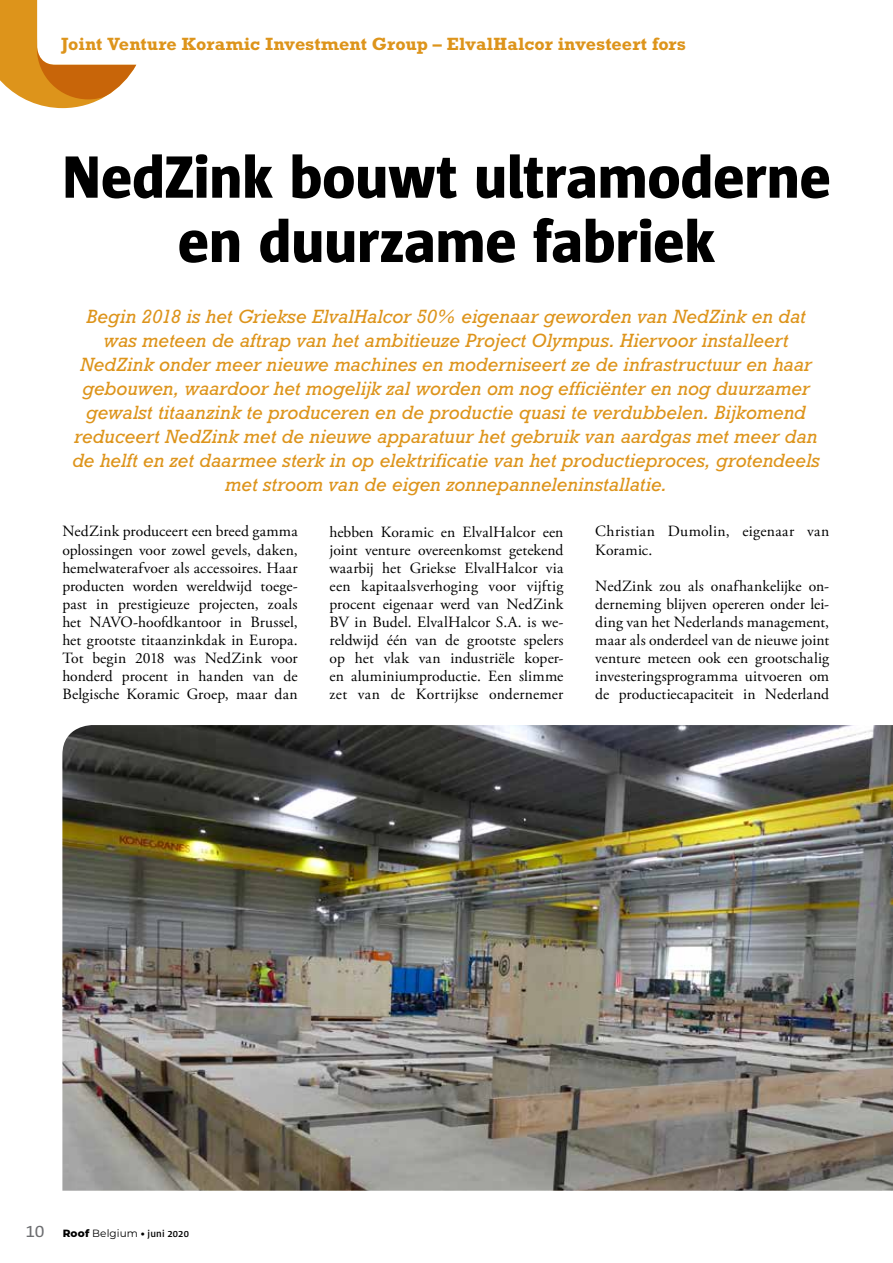
<style>
.page{position:relative;width:893px;height:1263px;background:#fff}
.page>*{position:absolute;margin:0;border:0;box-sizing:border-box;transform-origin:0 0}
.t1{font:800 61.05px/64.3px "Sun";letter-spacing:-.01em;color:#000;text-align:center}
.t2{font:italic 19.5px/24px "Rockwell Std";letter-spacing:-.005em;color:#dd941b;text-align:center}
.t3{font:700 18px "Rockwell Std";color:#dd941b}
.t4{font:15.6px/18px "Adobe Garamond Pro";letter-spacing:.01em;color:#000;text-align:justify}
.t5{font:600 10.5px "Sun";letter-spacing:.01em;color:#000}
.s1{font-weight:400;font-size:19.5px;color:#6d6e71}
.s2{font-family:"Montserrat";font-weight:800}
.s3{font-family:"Montserrat";font-weight:400}
</style>
<div class="page">
<svg style="left:0;top:0;width:136px;height:108px"></svg>
<img style="left:62px;top:725px;width:831px;height:466px">
<p class="t3" style="left:61px;top:33px;width:626px">Joint Venture Koramic Investment Group – ElvalHalcor investeert fors</p>
<h1 class="t1" style="left:62px;top:145px;width:771px">NedZink bouwt ultramoderne en duurzame fabriek</h1>
<p class="t2" style="left:72px;top:304px;width:749px">Begin 2018 is het Griekse ElvalHalcor 50% eigenaar geworden van NedZink en dat was meteen de aftrap van het ambitieuze Project Olympus. Hiervoor installeert NedZink onder meer nieuwe machines en moderniseert ze de infrastructuur en haar gebouwen, waardoor het mogelijk zal worden om nog efficiënter en nog duurzamer gewalst titaanzink te produceren en de productie quasi te verdubbelen. Bijkomend reduceert NedZink met de nieuwe apparatuur het gebruik van aardgas met meer dan de helft en zet daarmee sterk in op elektrificatie van het productieproces, grotendeels met stroom van de eigen zonnepanneleninstallatie.</p>
<p class="t4" style="left:62px;top:523px;width:237px">NedZink produceert een breed gamma oplossingen voor zowel gevels, daken, hemelwaterafvoer als accessoires. Haar producten worden wereldwijd toege&shy;past in prestigieuze projecten, zoals het NAVO-hoofdkantoor in Brussel, het grootste titaanzinkdak in Europa.<br>Tot begin 2018 was NedZink voor honderd procent in handen van de Belgische Koramic Groep, maar dan</p>
<p class="t4" style="left:330px;top:523px;width:235px">hebben Koramic en ElvalHalcor een joint venture overeenkomst getekend waarbij het Griekse ElvalHalcor via een kapitaalsverhoging voor vijftig procent eigenaar werd van NedZink BV in Budel. ElvalHalcor S.A. is we&shy;reldwijd één van de grootste spelers op het vlak van industriële koper&shy;en aluminiumproductie. Een slimme zet van de Kortrijkse ondernemer</p>
<p class="t4" style="left:595px;top:523px;width:235px">Christian Dumolin, eigenaar van<br>Koramic.</p>
<p class="t4" style="left:595px;top:577px;width:235px">NedZink zou als onafhankelijke on&shy;derneming blijven opereren onder lei&shy;ding van het Nederlands management, maar als onderdeel van de nieuwe joint venture meteen ook een grootschalig investeringsprogramma uitvoeren om de productiecapaciteit in Nederland</p>
<p class="t5" style="left:26px;top:1227px;width:165px"><span class="s1">10</span> <span class="s2">Roof</span> <span class="s3">Belgium</span> <span class="s2">•</span> juni 2020</p>
</div>
